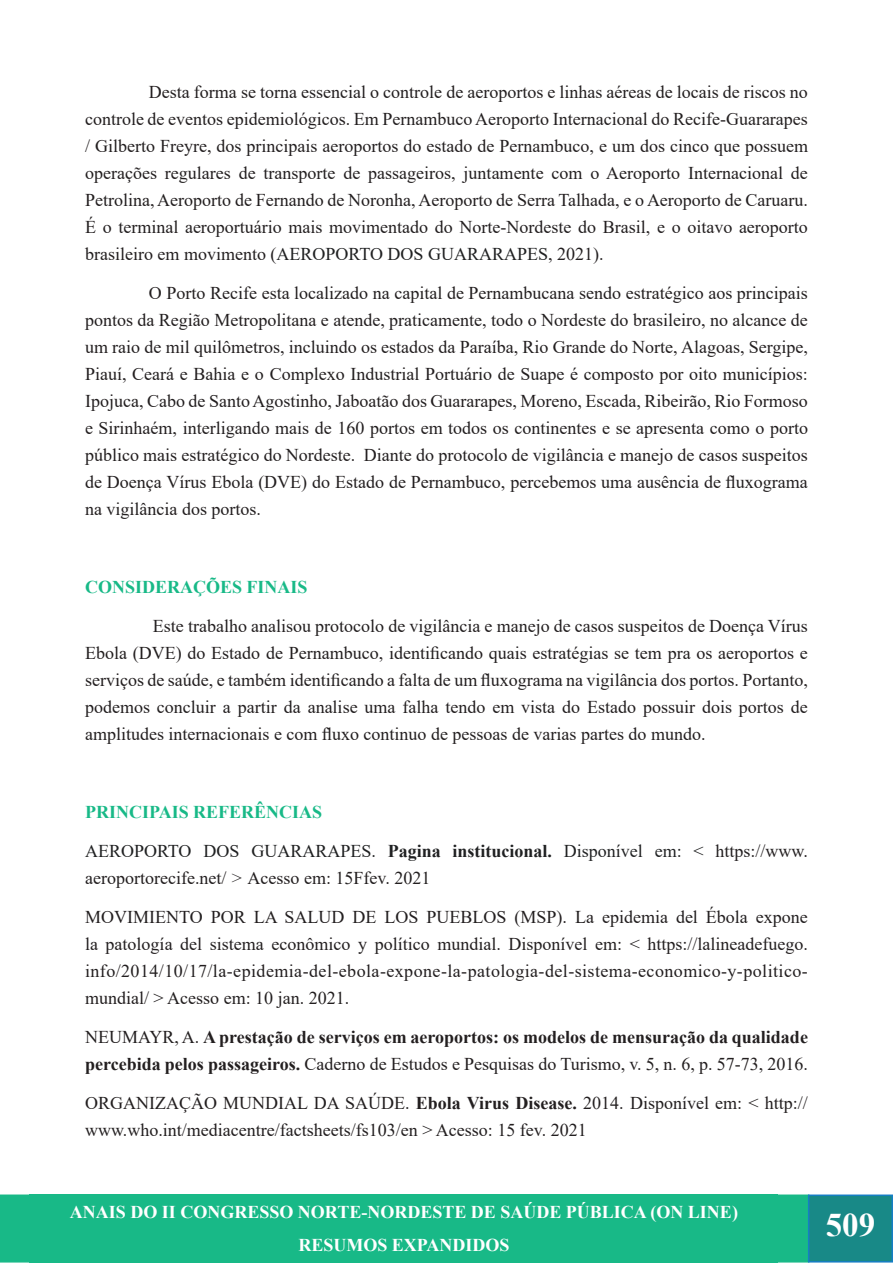
<style>
.page{position:relative;width:893px;height:1263px;background:#fff}
.page>*{position:absolute;margin:0;border:0;box-sizing:border-box;transform-origin:0 0}
.t1{font:700 33px "Times New Roman";color:#fff}
.t2{font:18px/27px "Times New Roman";color:#231f20;text-align:justify}
.t3{font:700 18px/27px "Times New Roman";color:#231f20}
.t4{font:700 18px/33px "Times New Roman";color:#fff;text-align:center}
.Heading_1{font:700 18px "Times New Roman";color:#18b987}
.s1{color:#202122}
.s2{font-weight:700;color:#202122}
.s3{font-style:italic}
.s4{font-weight:400}
.s5{font-weight:700}
</style>
<div class="page">
<div style="left:0;top:1194px;width:808px;height:68px;background:#18b987"></div>
<div style="left:809px;top:1195px;width:83px;height:67px;background:#188987"></div>
<div style="left:808px;top:1194px;width:85px;height:68px;border:2px solid #167ec4"></div>
<div style="left:30px;top:1194px;width:748px;height:68px;background:#18b987"></div>
<p class="t2" style="left:85px;top:77px;width:724px;text-indent:64px">Desta forma se torna essencial o controle de aeroportos e linhas aéreas de locais de riscos no controle de eventos epidemiológicos. Em Pernambuco Aeroporto Internacional do Recife-Guararapes / Gilberto Freyre, dos principais aeroportos do estado de Pernambuco, e um dos cinco que possuem operações regulares de transporte de passageiros, juntamente com o Aeroporto Internacional de Petrolina, Aeroporto de Fernando de Noronha, Aeroporto de Serra Talhada, e o Aeroporto de Caruaru.<br>É o terminal aeroportuário mais movimentado do Norte-Nordeste do Brasil, e o oitavo aeroporto brasileiro em movimento (<span class="s1">AEROPORTO DOS GUARARAPES</span>, 2021).</p>
<p class="t2" style="left:85px;top:278px;width:724px;text-indent:64px">O Porto Recife esta localizado na capital de Pernambucana sendo estratégico aos principais pontos da Região Metropolitana e atende, praticamente, todo o Nordeste do brasileiro, no alcance de um raio de mil quilômetros, incluindo os estados da Paraíba, Rio Grande do Norte, Alagoas, Sergipe, Piauí, Ceará e Bahia e o Complexo Industrial Portuário de Suape é composto por oito municípios:<br>Ipojuca, Cabo de Santo Agostinho, Jaboatão dos Guararapes, Moreno, Escada, Ribeirão, Rio Formoso e Sirinhaém, interligando mais de 160 portos em todos os continentes e se apresenta como o porto público mais estratégico do Nordeste. Diante do protocolo de vigilância e manejo de casos suspeitos de Doença Vírus Ebola (DVE) do Estado de Pernambuco, percebemos uma ausência de fluxograma na vigilância dos portos.</p>
<p class="Heading_1" style="left:85px;top:574px;width:224px">CONSIDERAÇÕES FINAIS</p>
<p class="t2" style="left:85px;top:611px;width:724px;text-indent:68px">Este trabalho analisou protocolo de vigilância e manejo de casos suspeitos de Doença Vírus Ebola (DVE) do Estado de Pernambuco, identificando quais estratégias se tem pra os aeroportos e serviços de saúde, e também identificando a falta de um fluxograma na vigilância dos portos. Portanto, podemos concluir a partir da analise uma falha tendo em vista do Estado possuir dois portos de amplitudes internacionais e com fluxo continuo de pessoas de varias partes do mundo.</p>
<p class="Heading_1" style="left:85px;top:799px;width:239px">PRINCIPAIS REFERÊNCIAS</p>
<p class="t2" style="left:85px;top:836px;width:724px"><span class="s1">AEROPORTO DOS GUARARAPES.</span> <span class="s2">Pagina institucional.</span> <span class="s1">Disponível em: &lt;</span> https://www. aeroportorecife.net/ <span class="s3">&gt;</span> Acesso em: 15Ffev. 2021</p>
<p class="t2" style="left:85px;top:902px;width:724px">MOVIMIENTO POR LA SALUD DE LOS PUEBLOS (MSP). La epidemia del Ébola expone la patología del sistema econômico y político mundial. Disponível em: &lt; https://lalineadefuego. info/2014/10/17/la-epidemia-del-ebola-expone-la-patologia-del-sistema-economico-y-politico&shy;mundial/ &gt; Acesso em: 10 jan. 2021.</p>
<p class="t3" style="left:85px;top:1022px;width:724px"><span class="s4">NEUMAYR, A.</span> A prestação de serviços em aeroportos: os modelos de mensuração da qualidade percebida pelos passageiros. <span class="s4">Caderno de Estudos e Pesquisas do Turismo, v. 5, n. 6, p. 57-73, 2016.</span></p>
<p class="t2" style="left:85px;top:1088px;width:724px">ORGANIZAÇÃO MUNDIAL DA SAÚDE. <span class="s5">Ebola Virus Disease.</span> 2014. Disponível em: &lt; http:// www.who.int/mediacentre/factsheets/fs103/en &gt; Acesso: 15 fev. 2021</p>
<p class="t4" style="left:70px;top:1195px;width:669px">ANAIS DO II CONGRESSO NORTE-NORDESTE DE SAÚDE PÚBLICA (ON LINE)<br>RESUMOS EXPANDIDOS</p>
<h1 class="t1" style="left:826px;top:1201px;width:51px">509</h1>
</div>
